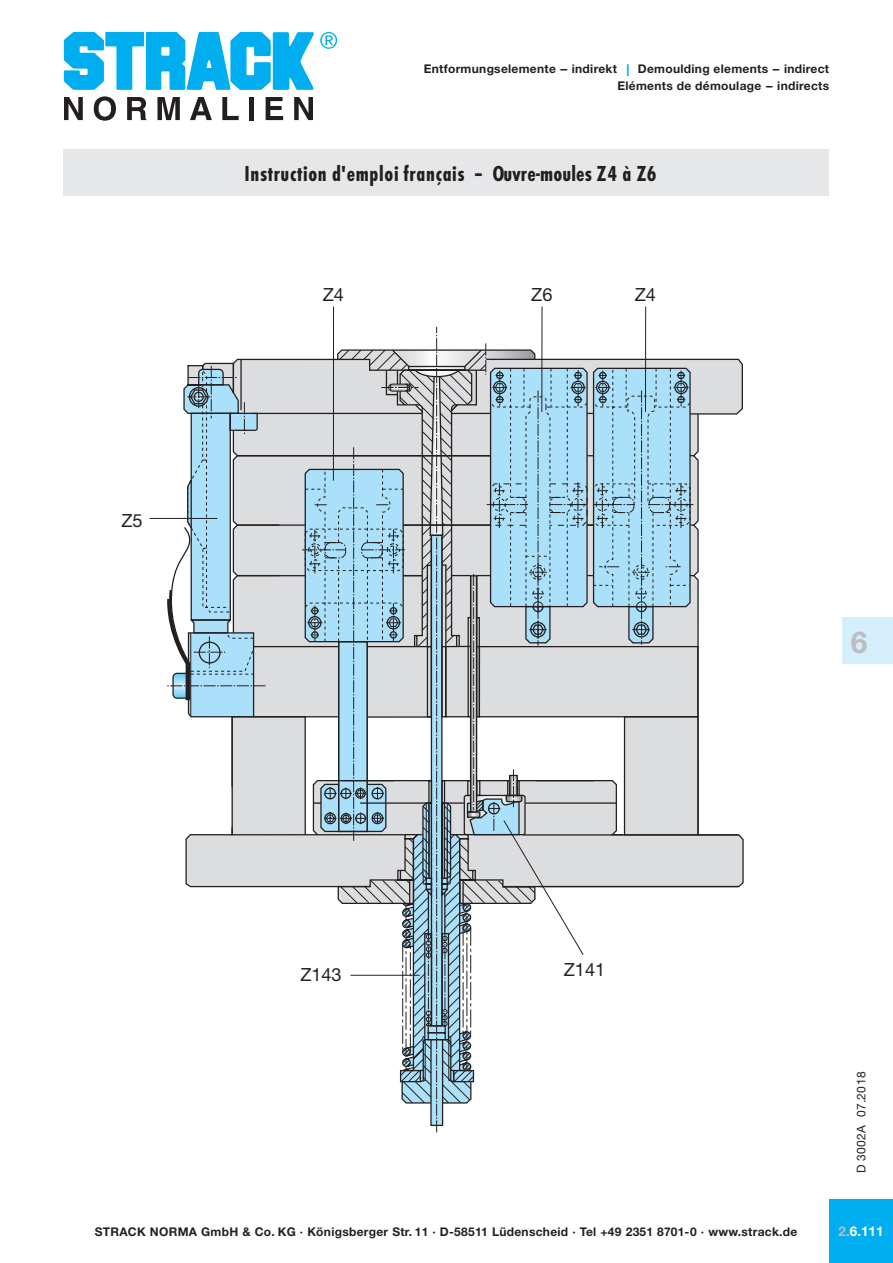
<style>
.page{position:relative;width:893px;height:1263px;background:#fff}
.page>*{position:absolute;margin:0;border:0;box-sizing:border-box;transform-origin:0 0}
.t1{font:700 30px "Helvetica Neue LT Std";color:#bcbdc0}
.t2{font:22.5px "Futura T Bol Con";letter-spacing:.03em;color:#231f20}
.t3{font:18.15px "Helvetica Neue LT Std";color:#231f20}
.t4{font:700 13.5px "Helvetica Neue LT Std";color:#fff}
.t5{font:700 12px/16.5px "Helvetica Neue LT Std";letter-spacing:.025em;color:#231f20;text-align:right}
.t6{font:12px "Helvetica Neue LT Std";letter-spacing:.03em;color:#231f20}
.s1{font-weight:400;font-size:16.5px;color:#00aeef}
.s2{color:#bcbdc0}
</style>
<div class="page">
<svg style="left:64px;top:97px;width:19px;height:23px"></svg>
<svg style="left:94px;top:96px;width:22px;height:25px"></svg>
<svg style="left:127px;top:97px;width:19px;height:23px"></svg>
<svg style="left:157px;top:97px;width:23px;height:23px"></svg>
<svg style="left:190px;top:97px;width:22px;height:23px"></svg>
<svg style="left:222px;top:97px;width:17px;height:23px"></svg>
<div style="left:249px;top:97px;width:5px;height:23px;background:#231f20"></div>
<svg style="left:266px;top:97px;width:17px;height:23px"></svg>
<svg style="left:294px;top:97px;width:19px;height:23px"></svg>
<svg style="left:64px;top:32px;width:273px;height:58px"></svg>
<div style="left:842px;top:617px;width:51px;height:46px;background:#d4effb"></div>
<div style="left:829px;top:1199px;width:64px;height:64px;background:#00aeef"></div>
<div style="left:64px;top:149px;width:765px;height:47px;background:#e6e7e9"></div>
<hr style="left:150px;top:518px;width:67px;height:1px;background:#231f20">
<hr style="left:333px;top:306px;width:1px;height:175px;background:#231f20">
<hr style="left:542px;top:306px;width:1px;height:106px;background:#231f20">
<hr style="left:645px;top:306px;width:1px;height:106px;background:#231f20">
<svg style="left:166px;top:327px;width:578px;height:805px"></svg>
<p class="t5" style="left:424px;top:61px;width:407px">Entformungselemente -- indirekt <span class="s1">I</span> Demoulding elements -- indirect<br>Eléments de démoulage -- indirects</p>
<p class="t2" style="left:245px;top:160px;width:413px">Instruction d'emploi français -- Ouvre-moules Z4 à Z6</p>
<p class="t3" style="left:122px;top:510px;width:23px">Z5</p>
<p class="t3" style="left:323px;top:283px;width:23px">Z4</p>
<p class="t3" style="left:531px;top:283px;width:23px">Z6</p>
<p class="t3" style="left:635px;top:283px;width:23px">Z4</p>
<p class="t3" style="left:300px;top:963px;width:43px">Z143</p>
<p class="t3" style="left:564px;top:959px;width:43px">Z141</p>
<h1 class="t1" style="left:851px;top:623px;width:18px">6</h1>
<p class="t6" style="left:854px;top:1173px;width:103px;rotate:-90deg">D 3002A 07.2018</p>
<p class="t5" style="left:95px;top:1223px;width:704px">STRACK NORMA GmbH &amp; Co. KG · Königsberger Str. 11 · D-58511 Lüdenscheid · Tel +49 2351 8701-0 · www.strack.de</p>
<p class="t4" style="left:839px;top:1222px;width:47px"><span class="s2">2.</span>6.111</p>
</div>
